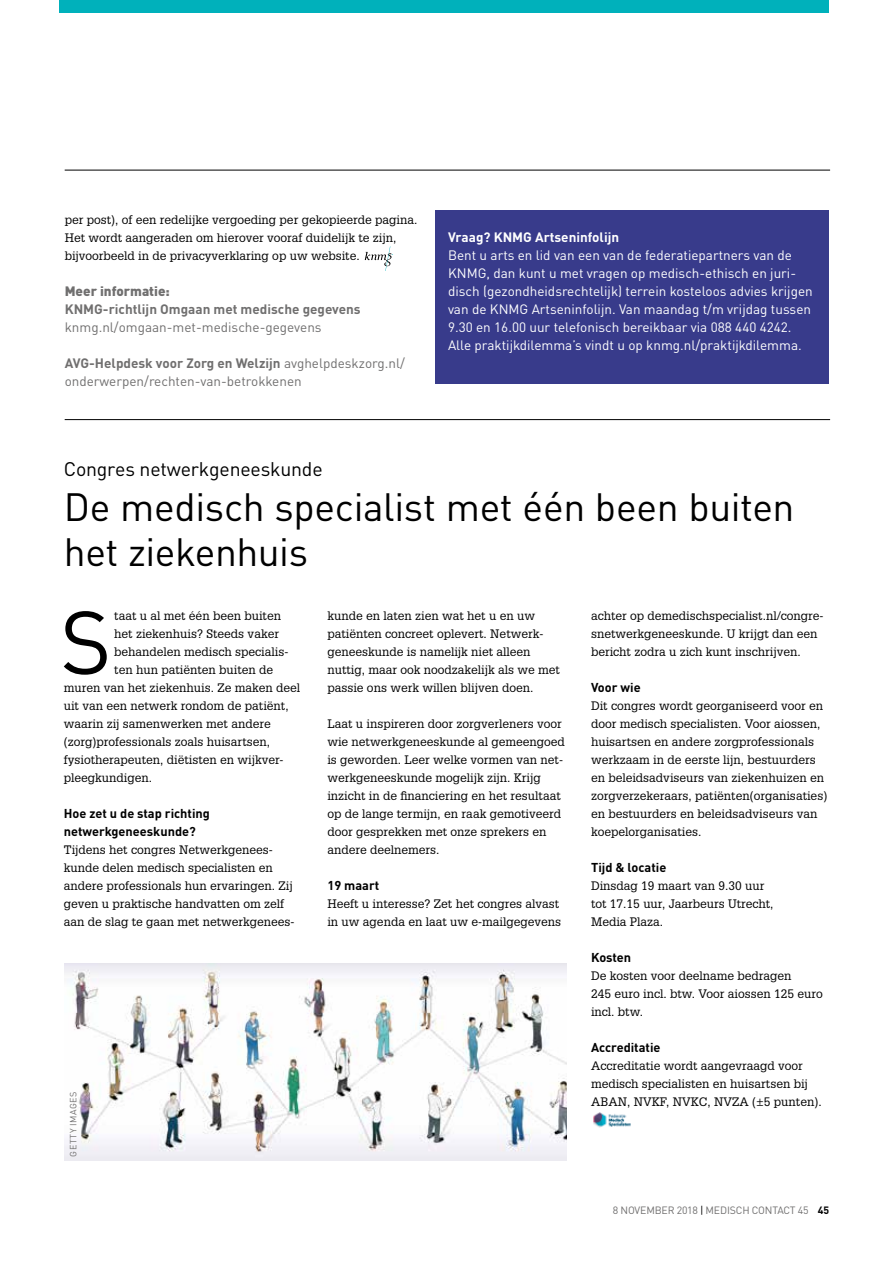
<style>
.page{position:relative;width:893px;height:1263px;background:#fff}
.page>*{position:absolute;margin:0;border:0;box-sizing:border-box;transform-origin:0 0}
.t1{font:87.9px "DINOT";color:#000}
.t2{font:39px/45px "DINOT";letter-spacing:-.01em;color:#000}
.t3{font:19.5px "DINOT";letter-spacing:-.01em;color:#000}
.t4{font:13.5px/18px "DINOT";color:#fff}
.t5{font:13.5px/18px "DINOT";color:#706f6f}
.t6{font:700 13.5px "DINOT";color:#706f6f}
.t7{font:700 13.5px "DINOT";color:#fff}
.t8{font:900 13.5px "DINOT";color:#706f6f}
.t9{font:700 12.75px/18px "DINOT";color:#000}
.t10{font:12px/18px "Glypha LT Std";color:#000}
.t11{font:10.5px "DINOT";letter-spacing:-.015em;color:#706f6f}
.t12{font:9px "DINOT";letter-spacing:.06em;color:#706f6f}
.s1{font-weight:700}
.s2{color:#000}
.s3{font-weight:700;color:#000}
</style>
<div class="page">
<div style="left:60px;top:0;width:769px;height:13px;background:#00b1bb"></div>
<hr style="left:65px;top:170px;width:765px;height:1px;background:#000">
<hr style="left:65px;top:419px;width:765px;height:1px;background:#000">
<div style="left:435px;top:210px;width:394px;height:173px;background:#383b8b"></div>
<svg style="left:365px;top:247px;width:28px;height:24px"></svg>
<img style="left:593px;top:1112px;width:38px;height:16px">
<img style="left:65px;top:963px;width:501px;height:198px">
<p class="t10" style="left:65px;top:211px;width:354px">per post), of een redelijke vergoeding per gekopieerde pagina.<br>Het wordt aangeraden om hierover vooraf duidelijk te zijn, bijvoorbeeld in de privacyverklaring op uw website.</p>
<p class="t8" style="left:65px;top:282px;width:107px">Meer informatie:</p>
<p class="t6" style="left:65px;top:300px;width:298px">KNMG-richtlijn Omgaan met medische gegevens</p>
<p class="t5" style="left:65px;top:318px;width:258px">knmg.nl/omgaan-met-medische-gegevens</p>
<p class="t5" style="left:65px;top:354px;width:342px"><span class="s1">AVG-Helpdesk voor Zorg en Welzijn</span> avghelpdeskzorg.nl/ onderwerpen/rechten-van-betrokkenen</p>
<p class="t7" style="left:448px;top:228px;width:173px">Vraag? KNMG Artseninfolijn</p>
<p class="t4" style="left:448px;top:246px;width:366px">Bent u arts en lid van een van de federatiepartners van de KNMG, dan kunt u met vragen op medisch-ethisch en juri&shy;disch (gezondheidsrechtelijk) terrein kosteloos advies krijgen van de KNMG Artseninfolijn. Van maandag t/m vrijdag tussen 9.30 en 16.00 uur telefonisch bereikbaar via 088 440 4242.<br>Alle praktijkdilemma’s vindt u op knmg.nl/praktijkdilemma.</p>
<h3 class="t3" style="left:64px;top:457px;width:260px">Congres netwerkgeneeskunde</h3>
<h2 class="t2" style="left:64px;top:484px;width:732px">De medisch specialist met één been buiten het ziekenhuis</h2>
<h1 class="t1" style="left:60px;top:587px;width:53px">S</h1>
<p class="t10" style="left:114px;top:607px;width:168px">taat u al met één been buiten</p>
<p class="t10" style="left:114px;top:625px;width:166px">het ziekenhuis? Steeds vaker</p>
<p class="t10" style="left:114px;top:643px;width:176px">behandelen medisch specialis-</p>
<p class="t10" style="left:114px;top:661px;width:160px">ten hun patiënten buiten de</p>
<p class="t10" style="left:64px;top:679px;width:238px">muren van het ziekenhuis. Ze maken deel</p>
<p class="t10" style="left:64px;top:697px;width:226px">uit van een netwerk rondom de patiënt,</p>
<p class="t10" style="left:64px;top:715px;width:208px">waarin zij samenwerken met andere</p>
<p class="t10" style="left:64px;top:733px;width:208px">(zorg)professionals zoals huisartsen,</p>
<p class="t10" style="left:64px;top:751px;width:221px">fysiotherapeuten, diëtisten en wijkver-</p>
<p class="t10" style="left:64px;top:769px;width:90px">pleegkundigen.</p>
<p class="t9" style="left:64px;top:804px;width:148px">Hoe zet u de stap richting netwerkgeneeskunde?</p>
<p class="t10" style="left:64px;top:841px;width:232px">Tijdens het congres Netwerkgenees&shy;kunde delen medisch specialisten en andere professionals hun ervaringen. Zij geven u praktische handvatten om zelf aan de slag te gaan met netwerkgenees-</p>
<p class="t12" style="left:68px;top:1156px;width:66px;rotate:-90deg">GETTY IMAGES</p>
<p class="t10" style="left:327px;top:607px;width:234px">kunde en laten zien wat het u en uw patiënten concreet oplevert. Netwerk&shy;geneeskunde is namelijk niet alleen nuttig, maar ook noodzakelijk als we met passie ons werk willen blijven doen.</p>
<p class="t10" style="left:327px;top:715px;width:239px">Laat u inspireren door zorgverleners voor wie netwerkgeneeskunde al gemeengoed is geworden. Leer welke vormen van net&shy;werkgeneeskunde mogelijk zijn. Krijg inzicht in de financiering en het resultaat op de lange termijn, en raak gemotiveerd door gesprekken met onze sprekers en andere deelnemers.</p>
<p class="t9" style="left:327px;top:876px;width:53px">19 maart</p>
<p class="t10" style="left:327px;top:895px;width:235px">Heeft u interesse? Zet het congres alvast in uw agenda en laat uw e-mailgegevens</p>
<p class="t10" style="left:591px;top:607px;width:234px">achter op demedischspecialist.nl/congre&shy;snetwerkgeneeskunde. U krijgt dan een bericht zodra u zich kunt inschrijven.</p>
<p class="t9" style="left:591px;top:678px;width:51px">Voor wie</p>
<p class="t10" style="left:591px;top:697px;width:238px">Dit congres wordt georganiseerd voor en door medisch specialisten. Voor aiossen, huisartsen en andere zorgprofessionals werkzaam in de eerste lijn, bestuurders en beleidsadviseurs van ziekenhuizen en zorgverzekeraars, patiënten(organisaties) en bestuurders en beleidsadviseurs van koepelorganisaties.</p>
<p class="t9" style="left:591px;top:858px;width:77px">Tijd &amp; locatie</p>
<p class="t10" style="left:591px;top:877px;width:184px">Dinsdag 19 maart van 9.30 uur tot 17.15 uur, Jaarbeurs Utrecht,<br>Media Plaza.</p>
<p class="t9" style="left:591px;top:948px;width:42px">Kosten</p>
<p class="t10" style="left:591px;top:967px;width:233px">De kosten voor deelname bedragen<br>245 euro incl. btw. Voor aiossen 125 euro incl. btw.</p>
<p class="t9" style="left:591px;top:1038px;width:71px">Accreditatie</p>
<p class="t10" style="left:591px;top:1057px;width:232px">Accreditatie wordt aangevraagd voor medisch specialisten en huisartsen bij<br>ABAN, NVKF, NVKC, NVZA (±5 punten).</p>
<p class="t11" style="left:613px;top:1203px;width:218px">8 NOVEMBER 2018 <span class="s2">|</span> MEDISCH CONTACT 45 <span class="s3">45</span></p>
</div>
